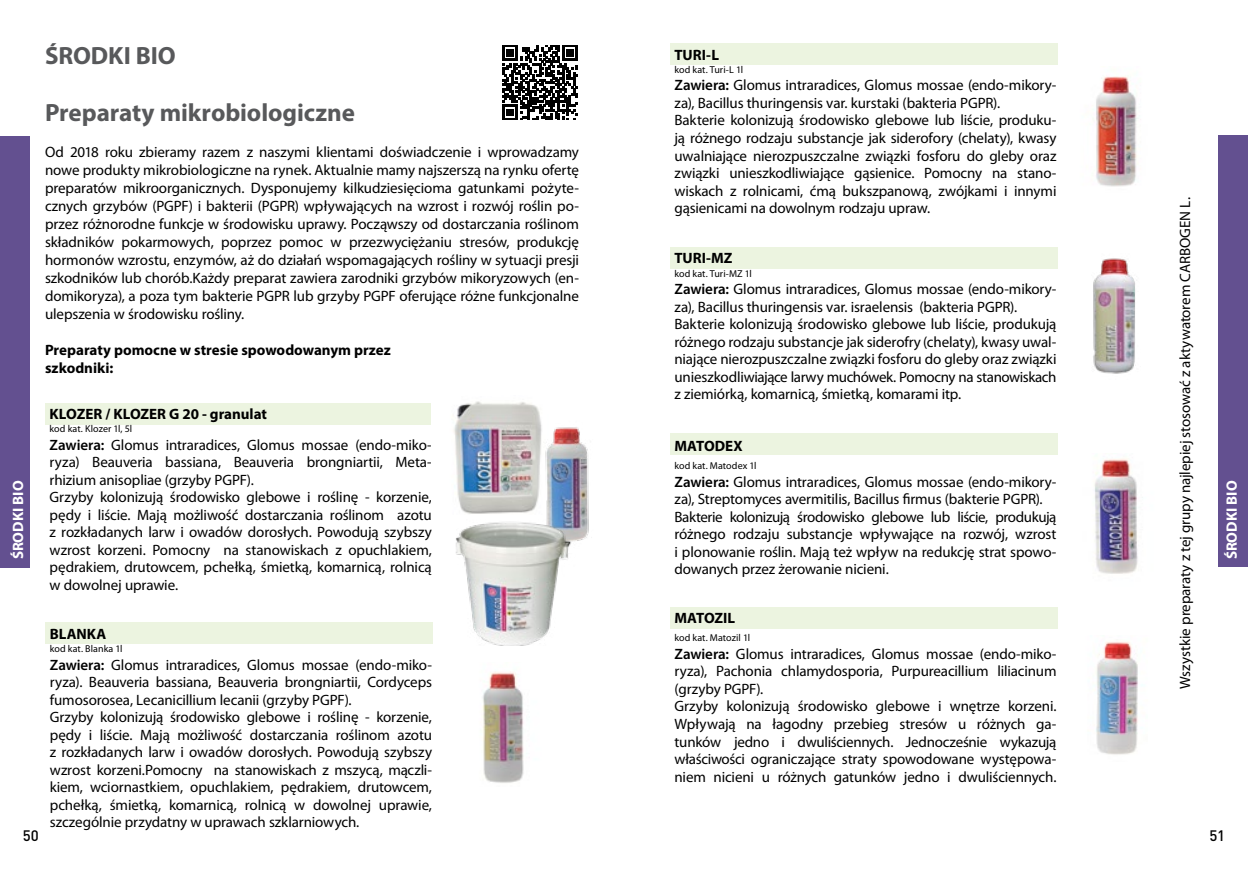
<style>
.page{position:relative;width:1248px;height:886px;background:#fff}
.page>*{position:absolute;margin:0;border:0;box-sizing:border-box;transform-origin:0 0}
.t1{font:700 25px "Myriad Pro";letter-spacing:-.005em;color:#58595b}
.t2{font:15px/17.5px "Myriad Pro";letter-spacing:-.01em;color:#000}
.t3{font:700 15px/18px "Myriad Pro";color:#000}
.t4{font:700 15px "Myriad Pro";color:#fff}
.t5{font:500 15px "DIN Pro";color:#000}
.t6{font:10px "Myriad Pro";letter-spacing:.005em;color:#000}
.s1{font-weight:600}
</style>
<div class="page">
<div style="left:1218px;top:136px;width:29px;height:431px;background:#635090"></div>
<div style="left:0;top:136px;width:29px;height:431px;background:#635090"></div>
<img style="left:1096px;top:641px;width:42px;height:114px">
<img style="left:1034px;top:453px;width:104px;height:121px">
<img style="left:1096px;top:76px;width:43px;height:111px">
<img style="left:1057px;top:254px;width:79px;height:120px">
<img style="left:482px;top:671px;width:42px;height:112px">
<div style="left:45px;top:403px;width:387px;height:21px;background:#ecf4e0"></div>
<div style="left:669px;top:433px;width:388px;height:21px;background:#ecf4e0"></div>
<div style="left:669px;top:608px;width:388px;height:21px;background:#ecf4e0"></div>
<div style="left:45px;top:622px;width:388px;height:22px;background:#ecf4e0"></div>
<div style="left:669px;top:44px;width:388px;height:21px;background:#ecf4e0"></div>
<div style="left:669px;top:248px;width:388px;height:21px;background:#ecf4e0"></div>
<img style="left:453px;top:401px;width:88px;height:113px">
<img style="left:505px;top:421px;width:84px;height:119px">
<svg style="left:502px;top:45px;width:76px;height:75px"></svg>
<img style="left:456px;top:519px;width:127px;height:127px">
<h1 class="t1" style="left:45px;top:39px;width:132px">ŚRODKI BIO</h1>
<p class="t3" style="left:674px;top:45px;width:46px">TURI-L</p>
<p class="t6" style="left:674px;top:63px;width:70px">kod kat. Turi-L 1l</p>
<p class="t2" style="left:674px;top:76px;width:383px"><span class="s1">Zawiera:</span> Glomus intraradices, Glomus mossae (endo-mikory&shy;za), Bacillus thuringensis var. kurstaki (bakteria PGPR).<br>Bakterie kolonizują środowisko glebowe lub liście, produku&shy;ją różnego rodzaju substancje jak siderofory (chelaty), kwasy uwalniające nierozpuszczalne związki fosforu do gleby oraz związki unieszkodliwiające gąsienice. Pomocny na stano&shy;wiskach z rolnicami, ćmą bukszpanową, zwójkami i innymi gąsienicami na dowolnym rodzaju upraw.</p>
<p class="t3" style="left:674px;top:249px;width:60px">TURI-MZ</p>
<p class="t6" style="left:674px;top:267px;width:79px">kod kat. Turi-MZ 1l</p>
<p class="t2" style="left:674px;top:280px;width:383px"><span class="s1">Zawiera:</span> Glomus intraradices, Glomus mossae (endo-mikory&shy;za), Bacillus thuringensis var. israelensis (bakteria PGPR).<br>Bakterie kolonizują środowisko glebowe lub liście, produkują różnego rodzaju substancje jak siderofry (chelaty), kwasy uwal&shy;niające nierozpuszczalne związki fosforu do gleby oraz związki unieszkodliwiające larwy muchówek. Pomocny na stanowiskach z ziemiórką, komarnicą, śmietką, komarami itp.</p>
<h1 class="t1" style="left:45px;top:96px;width:311px">Preparaty mikrobiologiczne</h1>
<p class="t2" style="left:45px;top:142px;width:535px;line-height:18px;text-align:justify">Od 2018 roku zbieramy razem z naszymi klientami doświadczenie i wprowadzamy nowe produkty mikrobiologiczne na rynek. Aktualnie mamy najszerszą na rynku ofertę preparatów mikroorganicznych. Dysponujemy kilkudziesięcioma gatunkami pożyte&shy;cznych grzybów (PGPF) i bakterii (PGPR) wpływających na wzrost i rozwój roślin po&shy;przez różnorodne funkcje w środowisku uprawy. Począwszy od dostarczania roślinom składników pokarmowych, poprzez pomoc w przezwyciężaniu stresów, produkcję hormonów wzrostu, enzymów, aż do działań wspomagających rośliny w sytuacji presji szkodników lub chorób.Każdy preparat zawiera zarodniki grzybów mikoryzowych (en&shy;domikoryza), a poza tym bakterie PGPR lub grzyby PGPF oferujące różne funkcjonalne ulepszenia w środowisku rośliny.</p>
<p class="t3" style="left:45px;top:340px;width:347px">Preparaty pomocne w stresie spowodowanym przez szkodniki:</p>
<p class="t2" style="left:1175px;top:689px;width:493px;rotate:-90deg">Wszystkie preparaty z tej grupy najlepiej stosować z aktywatorem CARBOGEN L.</p>
<p class="t3" style="left:50px;top:404px;width:219px">KLOZER / KLOZER G 20 - granulat</p>
<p class="t6" style="left:50px;top:422px;width:84px">kod kat. Klozer 1l, 5l</p>
<p class="t2" style="left:50px;top:435px;width:384px"><span class="s1">Zawiera:</span> Glomus intraradices, Glomus mossae (endo-miko&shy;ryza) Beauveria bassiana, Beauveria brongniartii, Meta&shy;rhizium anisopliae (grzyby PGPF).<br>Grzyby kolonizują środowisko glebowe i roślinę - korzenie, pędy i liście. Mają możliwość dostarczania roślinom azotu z rozkładanych larw i owadów dorosłych. Powodują szybszy wzrost korzeni. Pomocny na stanowiskach z opuchlakiem, pędrakiem, drutowcem, pchełką, śmietką, komarnicą, rolnicą w dowolnej uprawie.</p>
<p class="t3" style="left:674px;top:437px;width:70px">MATODEX</p>
<p class="t6" style="left:674px;top:460px;width:84px">kod kat. Matodex 1l</p>
<p class="t2" style="left:674px;top:473px;width:383px"><span class="s1">Zawiera:</span> Glomus intraradices, Glomus mossae (endo-mikory&shy;za), Streptomyces avermitilis, Bacillus firmus (bakterie PGPR).<br>Bakterie kolonizują środowisko glebowe lub liście, produkują różnego rodzaju substancje wpływające na rozwój, wzrost i plonowanie roślin. Mają też wpływ na redukcję strat spowo&shy;dowanych przez żerowanie nicieni.</p>
<p class="t3" style="left:674px;top:609px;width:62px">MATOZIL</p>
<p class="t6" style="left:674px;top:632px;width:77px">kod kat. Matozil 1l</p>
<p class="t2" style="left:674px;top:645px;width:383px"><span class="s1">Zawiera:</span> Glomus intraradices, Glomus mossae (endo-miko&shy;ryza), Pachonia chlamydosporia, Purpureacillium liliacinum (grzyby PGPF).<br>Grzyby kolonizują środowisko glebowe i wnętrze korzeni.<br>Wpływają na łagodny przebieg stresów u różnych ga&shy;tunków jedno i dwuliściennych. Jednocześnie wykazują właściwości ograniczające straty spowodowane występowa&shy;niem nicieni u różnych gatunków jedno i dwuliściennych.</p>
<p class="t4" style="left:8px;top:559px;width:80px;rotate:-90deg">ŚRODKI BIO</p>
<p class="t4" style="left:1221px;top:559px;width:80px;rotate:-90deg">ŚRODKI BIO</p>
<p class="t3" style="left:50px;top:624px;width:58px">BLANKA</p>
<p class="t6" style="left:50px;top:643px;width:74px">kod kat. Blanka 1l</p>
<p class="t2" style="left:50px;top:656px;width:384px"><span class="s1">Zawiera:</span> Glomus intraradices, Glomus mossae (endo-miko&shy;ryza). Beauveria bassiana, Beauveria brongniartii, Cordyceps fumosorosea, Lecanicillium lecanii (grzyby PGPF).<br>Grzyby kolonizują środowisko glebowe i roślinę - korzenie, pędy i liście. Mają możliwość dostarczania roślinom azotu z rozkładanych larw i owadów dorosłych. Powodują szybszy wzrost korzeni.Pomocny na stanowiskach z mszycą, mączli&shy;kiem, wciornastkiem, opuchlakiem, pędrakiem, drutowcem, pchełką, śmietką, komarnicą, rolnicą w dowolnej uprawie, szczególnie przydatny w uprawach szklarniowych.</p>
<p class="t5" style="left:23px;top:825px;width:18px">50</p>
<p class="t5" style="left:1209px;top:825px;width:17px">51</p>
</div>
